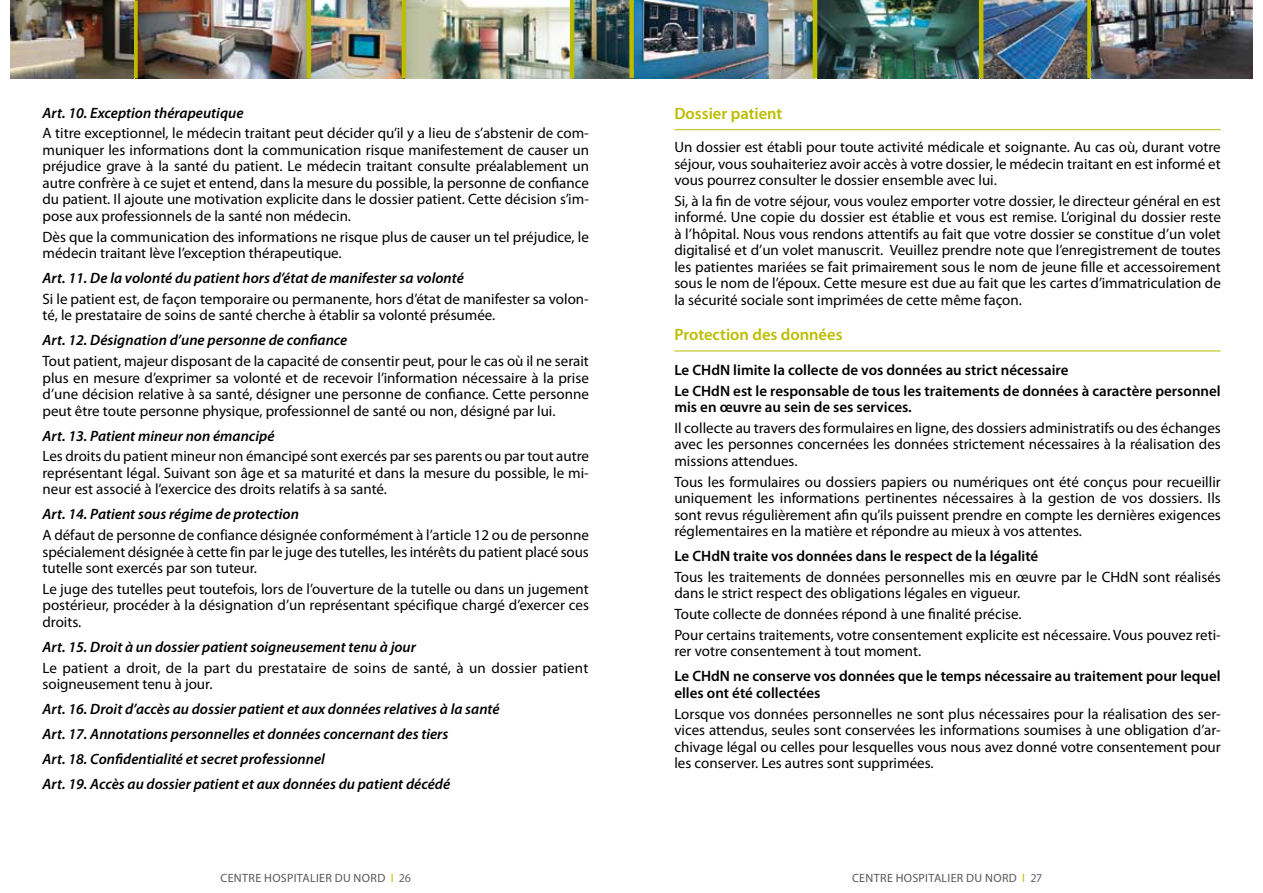
<style>
.page{position:relative;width:1263px;height:893px;background:#fff}
.page>*{position:absolute;margin:0;border:0;box-sizing:border-box;transform-origin:0 0}
.t1{font:600 16.5px "Myriad Pro";color:#bcbd00}
.t2{font:15px/16.5px "Myriad Pro";color:#000;text-align:justify}
.t3{font:italic 600 15px/25px "Myriad Pro";color:#000}
.t4{font:600 15px/20.7px "Myriad Pro";color:#000}
.t5{font:12px "Myriad Pro";color:#58585a}
.t6{font:12px "Myriad Pro";color:#646567}
.s1{color:#bcbd00}
</style>
<div class="page">
<img style="left:634px;top:0;width:179px;height:78px">
<img style="left:983px;top:0;width:104px;height:78px">
<div style="left:1087px;top:0;width:5px;height:78px;background:#bcbd00"></div>
<img style="left:817px;top:0;width:162px;height:78px">
<hr style="left:979px;top:0;width:4px;height:78px;background:#bcbd00">
<img style="left:138px;top:0;width:169px;height:78px">
<img style="left:406px;top:0;width:164px;height:78px">
<img style="left:311px;top:0;width:91px;height:78px">
<hr style="left:307px;top:0;width:4px;height:78px;background:#bcbd00">
<hr style="left:402px;top:0;width:4px;height:78px;background:#bcbd00">
<img style="left:574px;top:0;width:55px;height:78px">
<hr style="left:570px;top:0;width:4px;height:78px;background:#bcbd00">
<div style="left:629px;top:0;width:5px;height:78px;background:#bcbd00"></div>
<hr style="left:813px;top:0;width:4px;height:78px;background:#bcbd00">
<div style="left:133px;top:0;width:5px;height:78px;background:#bcbd00"></div>
<img style="left:10px;top:0;width:123px;height:78px">
<img style="left:1092px;top:0;width:160px;height:78px">
<hr style="left:674px;top:129px;width:547px;height:1px;background:#bcbd00">
<hr style="left:674px;top:351px;width:547px;height:1px;background:#bcbd00">
<p class="t3" style="left:43px;top:100px;width:203px">Art. 10. Exception thérapeutique</p>
<p class="t2" style="left:43px;top:125px;width:548px">A titre exceptionnel, le médecin traitant peut décider qu’il y a lieu de s’abstenir de com&shy;muniquer les informations dont la communication risque manifestement de causer un préjudice grave à la santé du patient. Le médecin traitant consulte préalablement un autre confrère à ce sujet et entend, dans la mesure du possible, la personne de confiance du patient. Il ajoute une motivation explicite dans le dossier patient. Cette décision s’im&shy;pose aux professionnels de la santé non médecin.</p>
<p class="t2" style="left:43px;top:228px;width:548px">Dès que la communication des informations ne risque plus de causer un tel préjudice, le médecin traitant lève l’exception thérapeutique.</p>
<p class="t3" style="left:43px;top:265px;width:423px">Art. 11. De la volonté du patient hors d’état de manifester sa volonté</p>
<p class="t2" style="left:43px;top:290px;width:548px">Si le patient est, de façon temporaire ou permanente, hors d’état de manifester sa volon&shy;té, le prestataire de soins de santé cherche à établir sa volonté présumée.</p>
<p class="t3" style="left:43px;top:327px;width:306px">Art. 12. Désignation d’une personne de confiance</p>
<p class="t2" style="left:43px;top:353px;width:548px">Tout patient, majeur disposant de la capacité de consentir peut, pour le cas où il ne serait plus en mesure d’exprimer sa volonté et de recevoir l’information nécessaire à la prise d’une décision relative à sa santé, désigner une personne de confiance. Cette personne peut être toute personne physique, professionnel de santé ou non, désigné par lui.</p>
<p class="t3" style="left:43px;top:423px;width:234px">Art. 13. Patient mineur non émancipé</p>
<p class="t2" style="left:43px;top:448px;width:548px">Les droits du patient mineur non émancipé sont exercés par ses parents ou par tout autre représentant légal. Suivant son âge et sa maturité et dans la mesure du possible, le mi&shy;neur est associé à l’exercice des droits relatifs à sa santé.</p>
<p class="t3" style="left:43px;top:501px;width:258px">Art. 14. Patient sous régime de protection</p>
<p class="t2" style="left:43px;top:527px;width:548px">A défaut de personne de confiance désignée conformément à l’article 12 ou de personne spécialement désignée à cette fin par le juge des tutelles, les intérêts du patient placé sous tutelle sont exercés par son tuteur.</p>
<p class="t2" style="left:43px;top:580px;width:548px">Le juge des tutelles peut toutefois, lors de l’ouverture de la tutelle ou dans un jugement postérieur, procéder à la désignation d’un représentant spécifique chargé d’exercer ces droits.</p>
<p class="t3" style="left:43px;top:634px;width:375px">Art. 15. Droit à un dossier patient soigneusement tenu à jour</p>
<p class="t2" style="left:43px;top:659px;width:547px">Le patient a droit, de la part du prestataire de soins de santé, à un dossier patient soigneusement tenu à jour.</p>
<p class="t3" style="left:43px;top:696px;width:459px">Art. 16. Droit d’accès au dossier patient et aux données relatives à la santé Art. 17. Annotations personnelles et données concernant des tiers<br>Art. 18. Confidentialité et secret professionnel<br>Art. 19. Accès au dossier patient et aux données du patient décédé</p>
<p class="t1" style="left:674px;top:103px;width:109px">Dossier patient</p>
<p class="t2" style="left:674px;top:139px;width:548px">Un dossier est établi pour toute activité médicale et soignante. Au cas où, durant votre séjour, vous souhaiteriez avoir accès à votre dossier, le médecin traitant en est informé et vous pourrez consulter le dossier ensemble avec lui.</p>
<p class="t2" style="left:674px;top:192px;width:548px">Si, à la fin de votre séjour, vous voulez emporter votre dossier, le directeur général en est informé. Une copie du dossier est établie et vous est remise. L’original du dossier reste à l’hôpital. Nous vous rendons attentifs au fait que votre dossier se constitue d’un volet digitalisé et d’un volet manuscrit. Veuillez prendre note que l’enregistrement de toutes les patientes mariées se fait primairement sous le nom de jeune fille et accessoirement sous le nom de l’époux. Cette mesure est due au fait que les cartes d’immatriculation de la sécurité sociale sont imprimées de cette même façon.</p>
<p class="t1" style="left:674px;top:324px;width:170px">Protection des données</p>
<p class="t4" style="left:674px;top:359px;width:548px">Le CHdN limite la collecte de vos données au strict nécessaire<br>Le CHdN est le responsable de tous les traitements de données à caractère personnel</p>
<p class="t4" style="left:674px;top:396px;width:239px">mis en œuvre au sein de ses services.</p>
<p class="t2" style="left:674px;top:419px;width:548px">Il collecte au travers des formulaires en ligne, des dossiers administratifs ou des échanges avec les personnes concernées les données strictement nécessaires à la réalisation des missions attendues.</p>
<p class="t2" style="left:674px;top:473px;width:548px">Tous les formulaires ou dossiers papiers ou numériques ont été conçus pour recueillir uniquement les informations pertinentes nécessaires à la gestion de vos dossiers. Ils sont revus régulièrement afin qu’ils puissent prendre en compte les dernières exigences réglementaires en la matière et répondre au mieux à vos attentes.</p>
<p class="t4" style="left:674px;top:545px;width:365px">Le CHdN traite vos données dans le respect de la légalité</p>
<p class="t2" style="left:674px;top:568px;width:548px">Tous les traitements de données personnelles mis en œuvre par le CHdN sont réalisés dans le strict respect des obligations légales en vigueur.</p>
<p class="t2" style="left:674px;top:604px;width:548px;line-height:20.7px">Toute collecte de données répond à une finalité précise.<br>Pour certains traitements, votre consentement explicite est nécessaire. Vous pouvez reti-</p>
<p class="t2" style="left:674px;top:643px;width:248px">rer votre consentement à tout moment.</p>
<p class="t4" style="left:674px;top:668px;width:548px;line-height:16.5px">Le CHdN ne conserve vos données que le temps nécessaire au traitement pour lequel elles ont été collectées</p>
<p class="t2" style="left:674px;top:705px;width:548px">Lorsque vos données personnelles ne sont plus nécessaires pour la réalisation des ser&shy;vices attendus, seules sont conservées les informations soumises à une obligation d’ar&shy;chivage légal ou celles pour lesquelles vous nous avez donné votre consentement pour les conserver. Les autres sont supprimées.</p>
<p class="t5" style="left:221px;top:871px;width:8px">centre</p>
<p class="t5" style="left:264px;top:871px;width:8px">hospitalier</p>
<p class="t5" style="left:335px;top:871px;width:28px">du nord</p>
<p class="t6" style="left:391px;top:871px;width:22px"><span class="s1">I</span> 26</p>
<p class="t5" style="left:852px;top:871px;width:8px">centre</p>
<p class="t5" style="left:896px;top:871px;width:8px">hospitalier</p>
<p class="t5" style="left:966px;top:871px;width:28px">du nord</p>
<p class="t6" style="left:1022px;top:871px;width:22px"><span class="s1">I</span> 27</p>
</div>
